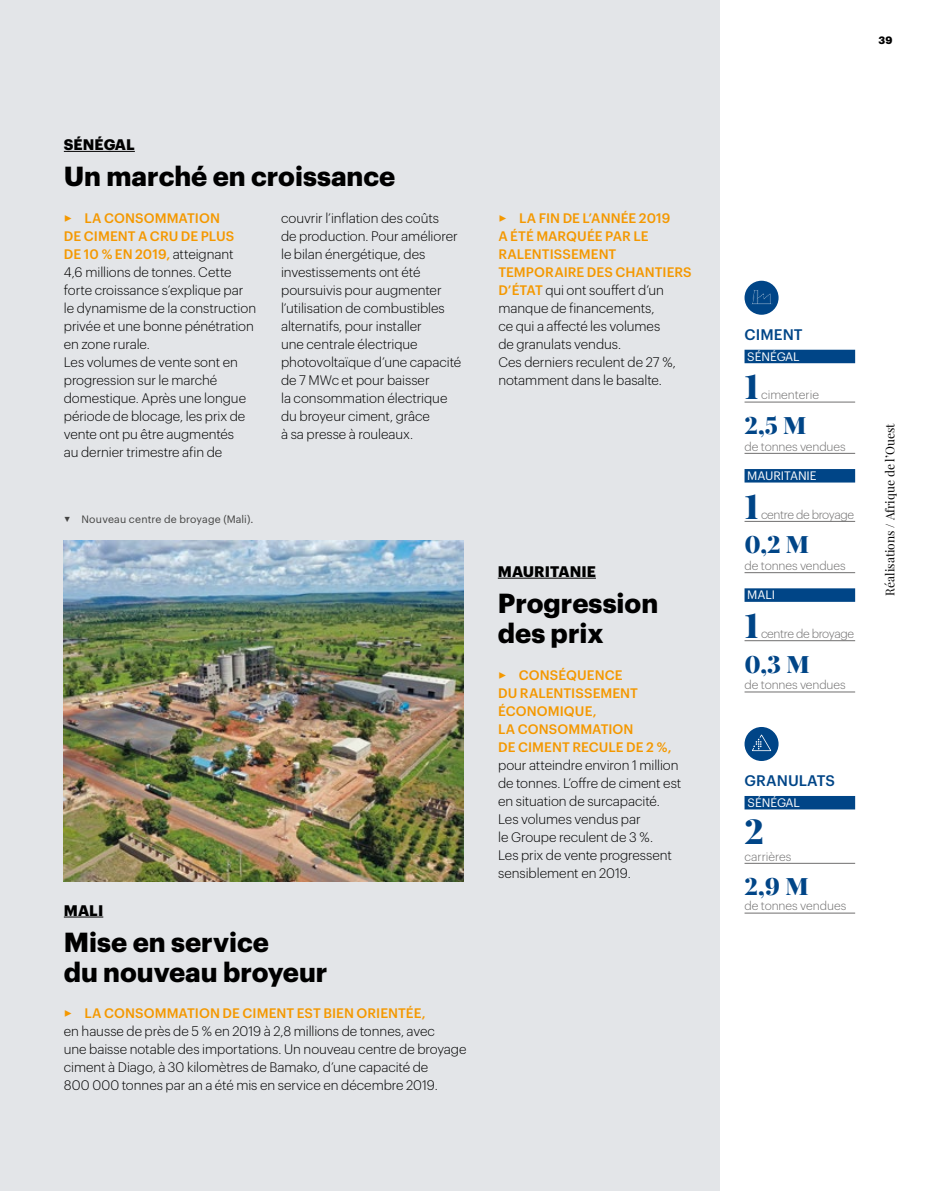
<style>
.page{position:relative;width:936px;height:1191px;background:#fff}
.page>*{position:absolute;margin:0;border:0;box-sizing:border-box;transform-origin:0 0}
.t1{font:900 34.5px "Playfair Display";color:#004587}
.t2{font:700 27px/30px "Graphik";color:#000}
.t3{font:900 24px "Playfair Display";color:#004587}
.t4{font:700 15px "Graphik";letter-spacing:.005em;color:#000}
.t5{font:500 15px "Graphik";letter-spacing:.005em;color:#004587}
.t6{font:300 13.5px/18px "Graphik";letter-spacing:-.005em;color:#000}
.t7{font:500 13.5px/18px "Graphik";letter-spacing:.005em;color:#f49800}
.t8{font:300 12px "Graphik";letter-spacing:-.01em;color:#706f6f}
.t9{font:300 12px "Graphik";letter-spacing:-.03em;color:#706f6f}
.t10{font:12px "Playfair Display";color:#000}
.t11{font:12px "Graphik";letter-spacing:-.005em;color:#fff}
.t12{font:10.5px "Graphik";letter-spacing:.015em;color:#434342}
.t13{font:700 10.5px "Graphik";color:#000}
.s1{color:#f49800}
.s2{font-weight:500;color:#f49800}
</style>
<div class="page">
<div style="left:0;top:0;width:719px;height:1191px;background:#e3e5e8"></div>
<hr style="left:64px;top:151px;width:71px;height:1px;background:#000">
<img style="left:64px;top:540px;width:399px;height:342px">
<hr style="left:64px;top:916px;width:39px;height:1px;background:#000">
<hr style="left:498px;top:578px;width:98px;height:1px;background:#000">
<div style="left:744px;top:350px;width:111px;height:13px;background:#004587"></div>
<hr style="left:744px;top:402px;width:111px;height:1px;background:#706f6f">
<hr style="left:744px;top:453px;width:111px;height:1px;background:#706f6f">
<div style="left:744px;top:469px;width:111px;height:13px;background:#004587"></div>
<hr style="left:744px;top:521px;width:111px;height:1px;background:#706f6f">
<hr style="left:744px;top:572px;width:111px;height:1px;background:#706f6f">
<div style="left:744px;top:588px;width:111px;height:14px;background:#004587"></div>
<hr style="left:744px;top:640px;width:111px;height:1px;background:#706f6f">
<hr style="left:744px;top:691px;width:111px;height:1px;background:#706f6f">
<div style="left:744px;top:796px;width:111px;height:13px;background:#004587"></div>
<hr style="left:744px;top:863px;width:111px;height:1px;background:#706f6f">
<hr style="left:744px;top:913px;width:111px;height:1px;background:#706f6f">
<div style="left:744px;top:281px;width:34px;height:34px;background:#004587;border-radius:50%"></div>
<svg style="left:752px;top:290px;width:20px;height:15px"></svg>
<div style="left:744px;top:727px;width:34px;height:34px;background:#004587;border-radius:50%"></div>
<svg style="left:752px;top:734px;width:19px;height:17px"></svg>
<p class="t4" style="left:64px;top:133px;width:72px">SÉNÉGAL</p>
<h2 class="t2" style="left:64px;top:159px;width:333px">Un marché en croissance</h2>
<p class="t6" style="left:64px;top:208px;width:194px"><span class="s1">✓</span> <span class="s2">LA CONSOMMATION<br>DE CIMENT A CRU DE PLUS<br>DE 10 % EN 2019,</span> atteignant<br>4,6 millions de tonnes. Cette forte croissance s’explique par le dynamisme de la construction privée et une bonne pénétration en zone rurale.<br>Les volumes de vente sont en progression sur le marché domestique. Après une longue période de blocage, les prix de vente ont pu être augmentés<br>au dernier trimestre afin de</p>
<p class="t6" style="left:281px;top:208px;width:182px">couvrir l’inflation des coûts<br>de production. Pour améliorer le bilan énergétique, des investissements ont été poursuivis pour augmenter l’utilisation de combustibles alternatifs, pour installer<br>une centrale électrique photovoltaïque d’une capacité de 7 MWc et pour baisser<br>la consommation électrique du broyeur ciment, grâce<br>à sa presse à rouleaux.</p>
<p class="t6" style="left:498px;top:208px;width:195px"><span class="s1">✓</span> <span class="s2">LA FIN DE L’ANNÉE 2019<br>A ÉTÉ MARQUÉE PAR LE<br>RALENTISSEMENT<br>TEMPORAIRE DES CHANTIERS<br>D’ÉTAT</span> qui ont souffert d’un manque de financements,<br>ce qui a affecté les volumes<br>de granulats vendus.<br>Ces derniers reculent de 27 %, notamment dans le basalte.</p>
<p class="t12" style="left:81px;top:511px;width:173px">Nouveau centre de broyage (Mali).</p>
<p class="t4" style="left:64px;top:898px;width:41px">MALI</p>
<h2 class="t2" style="left:64px;top:924px;width:265px">Mise en service<br>du nouveau broyeur</h2>
<p class="t6" style="left:64px;top:1003px;width:404px"><span class="s1">✓</span> <span class="s2">LA CONSOMMATION DE CIMENT EST BIEN ORIENTÉE,<br></span>en hausse de près de 5 % en 2019 à 2,8 millions de tonnes, avec<br>une baisse notable des importations. Un nouveau centre de broyage ciment à Diago, à 30 kilomètres de Bamako, d’une capacité de<br>800 000 tonnes par an a été mis en service en décembre 2019.</p>
<p class="t4" style="left:498px;top:559px;width:100px">MAURITANIE</p>
<h2 class="t2" style="left:497px;top:585px;width:162px">Progression des prix</h2>
<p class="t7" style="left:498px;top:665px;width:175px">✓ CONSÉQUENCE<br>DU RALENTISSEMENT<br>ÉCONOMIQUE,<br>LA CONSOMMATION<br>DE CIMENT RECULE DE 2 %,</p>
<p class="t6" style="left:498px;top:755px;width:185px">pour atteindre environ 1 million de tonnes. L’offre de ciment est en situation de surcapacité.<br>Les volumes vendus par<br>le Groupe reculent de 3 %.<br>Les prix de vente progressent sensiblement en 2019.</p>
<p class="t13" style="left:878px;top:32px;width:15px">39</p>
<p class="t5" style="left:744px;top:323px;width:60px">CIMENT</p>
<p class="t11" style="left:747px;top:347px;width:54px">SÉNÉGAL</p>
<h1 class="t1" style="left:744px;top:359px;width:16px">1</h1>
<p class="t8" style="left:761px;top:386px;width:59px">cimenterie</p>
<h3 class="t3" style="left:744px;top:406px;width:63px">2,5 M</h3>
<p class="t8" style="left:744px;top:437px;width:103px">de tonnes vendues</p>
<p class="t11" style="left:747px;top:467px;width:71px">MAURITANIE</p>
<h1 class="t1" style="left:744px;top:478px;width:16px">1</h1>
<p class="t9" style="left:761px;top:505px;width:95px">centre de broyage</p>
<h3 class="t3" style="left:744px;top:525px;width:66px">0,2 M</h3>
<p class="t8" style="left:744px;top:557px;width:103px">de tonnes vendues</p>
<p class="t11" style="left:747px;top:586px;width:29px">MALI</p>
<h1 class="t1" style="left:744px;top:597px;width:16px">1</h1>
<p class="t9" style="left:761px;top:625px;width:95px">centre de broyage</p>
<h3 class="t3" style="left:744px;top:644px;width:67px">0,3 M</h3>
<p class="t8" style="left:744px;top:676px;width:103px">de tonnes vendues</p>
<p class="t10" style="left:880px;top:595px;width:173px;rotate:-90deg">Réalisations / Afrique de l’Ouest</p>
<p class="t5" style="left:744px;top:769px;width:92px">GRANULATS</p>
<p class="t11" style="left:747px;top:793px;width:54px">SÉNÉGAL</p>
<h1 class="t1" style="left:744px;top:804px;width:21px">2</h1>
<p class="t8" style="left:744px;top:847px;width:48px">carrières</p>
<h3 class="t3" style="left:744px;top:867px;width:66px">2,9 M</h3>
<p class="t8" style="left:744px;top:897px;width:103px">de tonnes vendues</p>
</div>
